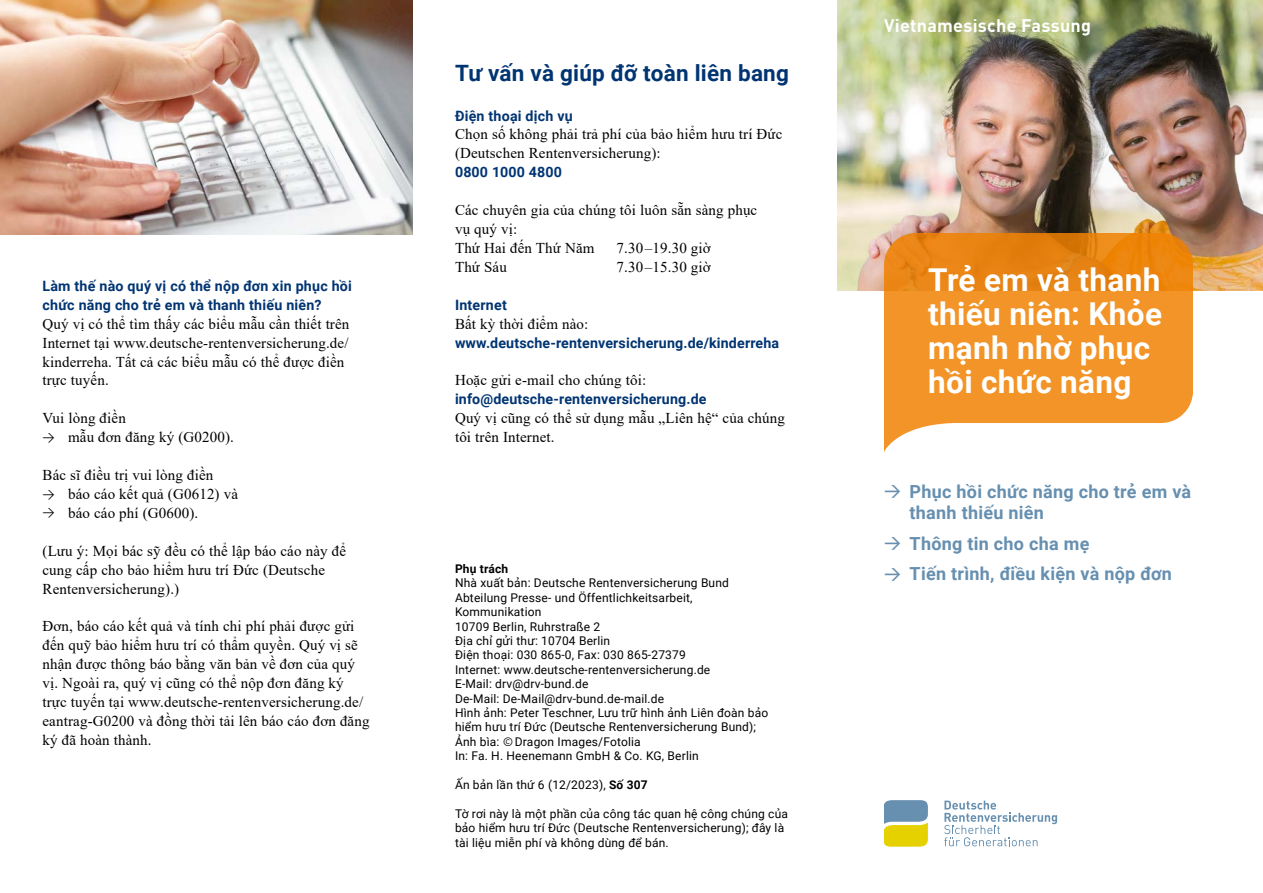
<style>
.page{position:relative;width:1263px;height:893px;background:#fff}
.page>*{position:absolute;margin:0;border:0;box-sizing:border-box;transform-origin:0 0}
.t1{font:700 31.5px/34px "Roboto";letter-spacing:.01em;color:#fff}
.t2{font:700 22.5px "Roboto";letter-spacing:.01em;color:#003472}
.t3{font:700 18px/21.3px "Roboto";letter-spacing:.015em;color:#668fb0}
.t4{font:700 18px "DIN Pro";letter-spacing:.015em;color:#fff}
.t5{font:15px/18.9px "Times New Roman";letter-spacing:.01em;color:#000}
.t6{font:700 14.25px/18.9px "Roboto";letter-spacing:.01em;color:#003472}
.t7{font:12px/14.4px "Roboto";letter-spacing:.015em;color:#000}
.t8{font:700 12px "Roboto";letter-spacing:.015em;color:#000}
.s1{font-family:"DIN Pro";font-size:12px}
.s2{font-family:"DIN Pro"}
.s3{font-weight:700}
.s4{font-family:"DIN Pro";font-weight:500;font-size:16.5px}
</style>
<div class="page">
<svg style="left:884px;top:800px;width:44px;height:47px;background:#aeb869"></svg>
<svg style="left:944px;top:801px;width:113px;height:45px"></svg>
<img style="left:838px;top:0;width:425px;height:291px">
<img style="left:884px;top:234px;width:309px;height:217px">
<img style="left:0;top:0;width:412px;height:234px">
<p class="t6" style="left:43px;top:276px;width:311px">Làm thế nào quý vị có thể nộp đơn xin phục hồi chức năng cho trẻ em và thanh thiếu niên?</p>
<p class="t5" style="left:43px;top:314px;width:308px">Quý vị có thể tìm thấy các biểu mẫu cần thiết trên Internet tại www.deutsche-rentenversicherung.de/ kinderreha. Tất cả các biểu mẫu có thể được điền trực tuyến.</p>
<p class="t5" style="left:43px;top:408px;width:85px">Vui lòng điền</p>
<p class="t5" style="left:43px;top:427px;width:193px"><span class="s1">→</span> mẫu đơn đăng ký (G0200).</p>
<p class="t5" style="left:43px;top:465px;width:172px">Bác sĩ điều trị vui lòng điền</p>
<p class="t5" style="left:43px;top:484px;width:197px"><span class="s1">→</span> báo cáo kết quả (G0612) và</p>
<p class="t5" style="left:43px;top:503px;width:157px"><span class="s1">→</span> báo cáo phí (G0600).</p>
<p class="t5" style="left:43px;top:541px;width:305px">(Lưu ý: Mọi bác sỹ đều có thể lập báo cáo này để cung cấp cho bảo hiểm hưu trí Đức (Deutsche<br>Rentenversicherung).)</p>
<p class="t5" style="left:43px;top:616px;width:329px">Đơn, báo cáo kết quả và tính chi phí phải được gửi đến quỹ bảo hiểm hưu trí có thẩm quyền. Quý vị sẽ nhận được thông báo bằng văn bản về đơn của quý vị. Ngoài ra, quý vị cũng có thể nộp đơn đăng ký trực tuyến tại www.deutsche-rentenversicherung.de/ eantrag-G0200 và đồng thời tải lên báo cáo đơn đăng ký đã hoàn thành.</p>
<h2 class="t2" style="left:455px;top:57px;width:335px">Tư vấn và giúp đỡ toàn liên bang</h2>
<p class="t6" style="left:455px;top:106px;width:119px">Điện thoại dịch vụ</p>
<p class="t5" style="left:455px;top:125px;width:329px">Chọn số không phải trả phí của bảo hiểm hưu trí Đức (Deutschen Rentenversicherung):</p>
<p class="t6" style="left:455px;top:162px;width:109px">0800 1000 4800</p>
<p class="t5" style="left:455px;top:200px;width:304px">Các chuyên gia của chúng tôi luôn sẵn sàng phục vụ quý vị:<br>Thứ Hai đến Thứ Năm</p>
<p class="t5" style="left:617px;top:238px;width:96px">7.30 –19.30 giờ</p>
<p class="t5" style="left:455px;top:257px;width:53px">Thứ Sáu</p>
<p class="t5" style="left:617px;top:257px;width:96px">7.30 –15.30 giờ</p>
<p class="t6" style="left:455px;top:295px;width:53px">Internet</p>
<p class="t5" style="left:455px;top:314px;width:135px">Bất kỳ thời điểm nào:</p>
<p class="t6" style="left:455px;top:333px;width:326px">www.deutsche-rentenversicherung.de/kinderreha</p>
<p class="t5" style="left:455px;top:370px;width:193px">Hoặc gửi e-mail cho chúng tôi:</p>
<p class="t6" style="left:455px;top:389px;width:253px">info@deutsche-rentenversicherung.de</p>
<p class="t5" style="left:455px;top:408px;width:332px">Quý vị cũng có thể sử dụng mẫu „Liên hệ“ của chúng tôi trên Internet.</p>
<p class="t8" style="left:455px;top:560px;width:55px">Phụ trách</p>
<p class="t7" style="left:455px;top:575px;width:315px">Nhà xuất bản: Deutsche Rentenversicherung Bund Abteilung Presse- und Öffentlichkeitsarbeit, Kommunikation<br>10709 Berlin, Ruhrstraße 2<br>Địa chỉ gửi thư: 10704 Berlin<br>Điện thoại: 030 865-0, Fax: 030 865-27379<br>Internet: www.deutsche-rentenversicherung.de<br>E-Mail: drv@drv-bund.de<br>De-Mail: De-Mail@drv-bund.de-mail.de<br>Hình ảnh: Peter Teschner, Lưu trữ hình ảnh Liên đoàn bảo hiểm hưu trí Đức (Deutsche Rentenversicherung Bund); Ảnh bìa: <span class="s2">©</span> Dragon Images/Fotolia<br>In: Fa. H. Heenemann GmbH &amp; Co. KG, Berlin</p>
<p class="t7" style="left:455px;top:777px;width:194px">Ấn bản lần thứ 6 (12/2023), <span class="s3">Số 307</span></p>
<p class="t7" style="left:455px;top:806px;width:334px">Tờ rơi này là một phần của công tác quan hệ công chúng của bảo hiểm hưu trí Đức (Deutsche Rentenversicherung); đây là tài liệu miễn phí và không dùng để bán.</p>
<p class="t4" style="left:884px;top:10px;width:209px">Vietnamesische Fassung</p>
<h1 class="t1" style="left:928px;top:261px;width:235px">Trẻ em và thanh thiếu niên: Khỏe mạnh nhờ phục hồi chức năng</h1>
<p class="t3" style="left:909px;top:480px;width:283px;text-indent:-26px"><span class="s4">→</span> Phục hồi chức năng cho trẻ em và thanh thiếu niên</p>
<p class="t3" style="left:884px;top:532px;width:207px"><span class="s4">→</span> Thông tin cho cha mẹ</p>
<p class="t3" style="left:884px;top:563px;width:289px"><span class="s4">→</span> Tiến trình, điều kiện và nộp đơn</p>
</div>
